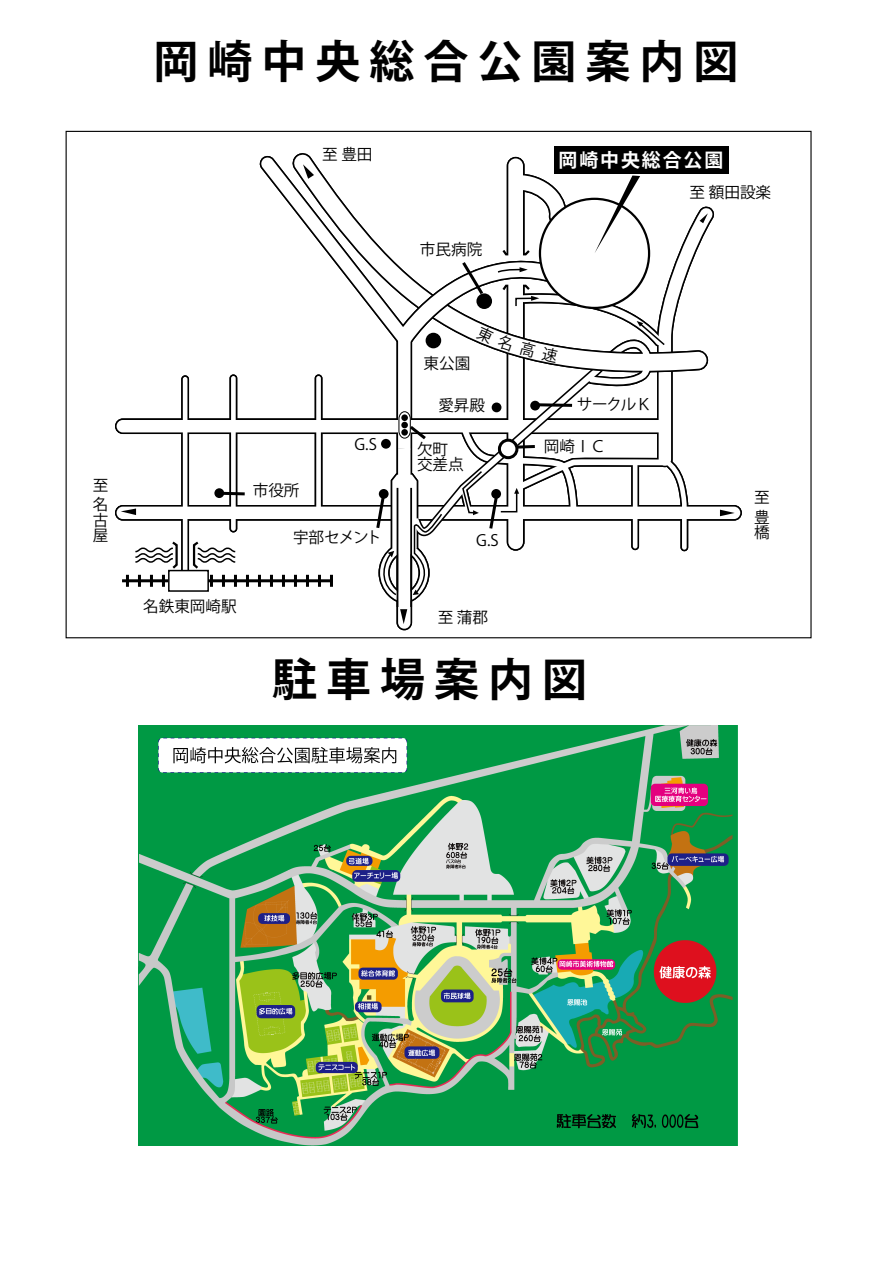
<style>
.page{position:relative;width:893px;height:1263px;background:#fff}
.page>*{position:absolute;margin:0;border:0;box-sizing:border-box;transform-origin:0 0}
.t1{font:700 45px "Koz Go Pro";letter-spacing:.2em;color:#000}
.t2{font:700 18.9px "Koz Go Pro";letter-spacing:.1em;color:#fff}
.t3{font:15.6px/19.2px "Koz Go Pro";color:#000}
</style>
<div class="page">
<div style="left:554px;top:146px;width:175px;height:27px;background:#000"></div>
<img style="left:139px;top:726px;width:599px;height:419px">
<svg style="left:121px;top:155px;width:614px;height:474px"></svg>
<h1 class="t1" style="left:153px;top:32px;width:586px">岡崎中央総合公園案内図</h1>
<p class="t3" style="left:322px;top:145px;width:52px">至豊田</p>
<p class="t3" style="left:420px;top:240px;width:64px">市民病院</p>
<p class="t2" style="left:559px;top:148px;width:166px">岡崎中央総合公園</p>
<p class="t3" style="left:690px;top:183px;width:83px">至額田設楽</p>
<p class="t3" style="left:93px;top:476px;width:16px">至名</p>
<p class="t3" style="left:93px;top:512px;width:16px;line-height:15.6px">古屋</p>
<p class="t3" style="left:253px;top:481px;width:48px">市役所</p>
<p class="t3" style="left:355px;top:435px;width:24px">G S.</p>
<p class="t3" style="left:293px;top:529px;width:90px">宇部セメント</p>
<p class="t3" style="left:423px;top:354px;width:48px">東公園</p>
<p class="t3" style="left:438px;top:396px;width:48px">愛昇殿</p>
<p class="t3" style="left:417px;top:442px;width:48px;line-height:15.6px">欠町交差点</p>
<p class="t3" style="left:476px;top:531px;width:24px">G S.</p>
<p class="t3" style="left:577px;top:395px;width:77px">サークルＫ</p>
<p class="t3" style="left:544px;top:437px;width:64px">岡崎ＩＣ</p>
<p class="t3" style="left:143px;top:597px;width:95px">名鉄東岡崎駅</p>
<p class="t3" style="left:438px;top:608px;width:52px">至蒲郡</p>
<h1 class="t1" style="left:272px;top:651px;width:316px">駐車場案内図</h1>
<p class="t3" style="left:754px;top:489px;width:16px">至豊</p>
<p class="t3" style="left:754px;top:523px;width:17px">橋</p>
</div>
